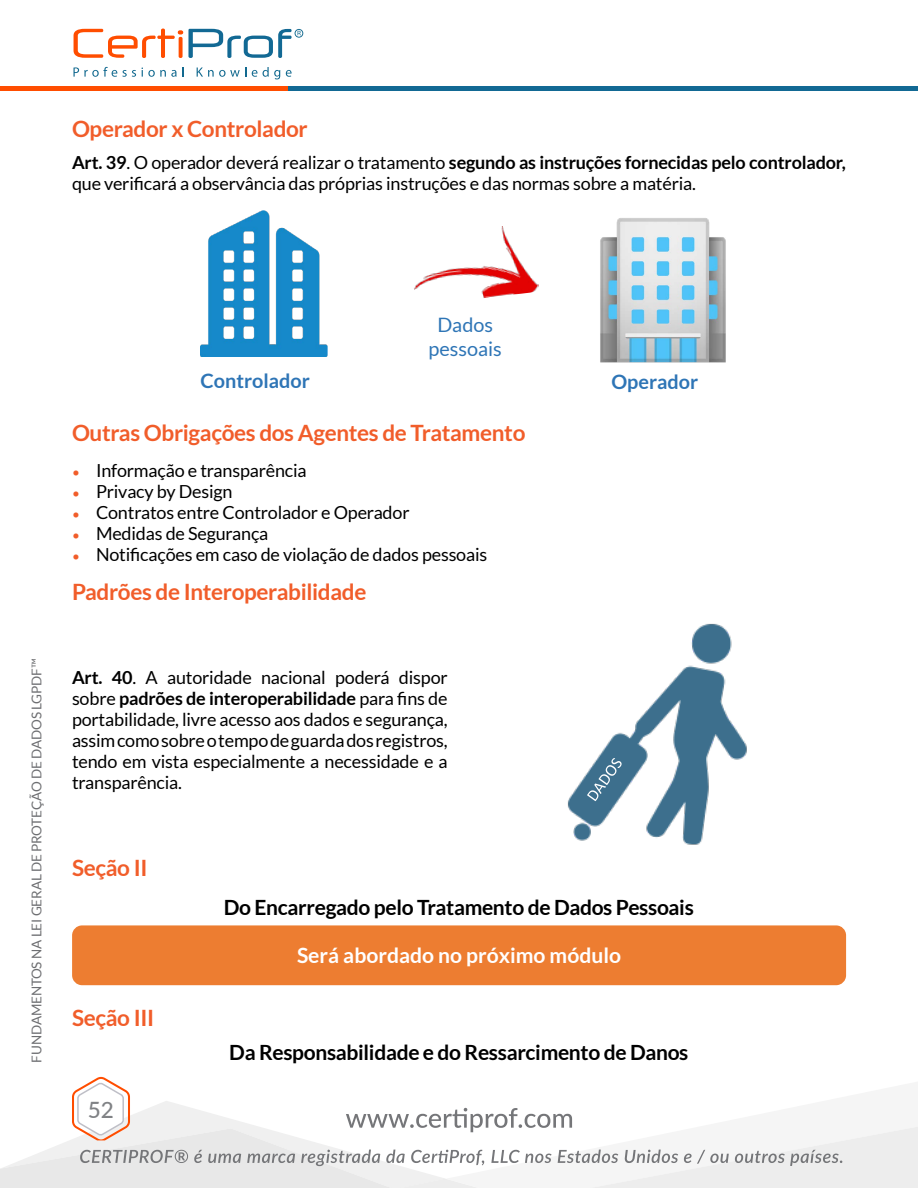
<style>
.page{position:relative;width:918px;height:1188px;background:#fff}
.page>*{position:absolute;margin:0;border:0;box-sizing:border-box;transform-origin:0 0}
.t1{font:700 22.5px "Lato";letter-spacing:-.015em;color:#f15d2a}
.t2{font:500 22.5px "Lato";color:#808285}
.t3{font:700 21.15px "Lato";color:#fff}
.t4{font:700 21px "Lato";letter-spacing:-.015em;color:#000}
.t5{font:700 19.8px "Lato";color:#2e75b6}
.t6{font:19.8px/23.7px "Lato";color:#2e75b6;text-align:center}
.t7{font:18px/21px "Lato";letter-spacing:-.01em;color:#000}
.t8{font:13.5px "Lato";letter-spacing:-.01em;color:#6d6e71}
.s1{font-weight:700}
.s2{font-size:13.5px;color:#f15d2a}
</style>
<div class="page">
<div style="left:287px;top:86px;width:631px;height:5px;background:#126994"></div>
<div style="left:0;top:86px;width:287px;height:5px;background:#ff4d00"></div>
<svg style="left:74px;top:67px;width:62px;height:10px"></svg>
<svg style="left:142px;top:67px;width:42px;height:10px"></svg>
<svg style="left:197px;top:67px;width:49px;height:10px"></svg>
<svg style="left:252px;top:70px;width:5px;height:7px"></svg>
<svg style="left:263px;top:67px;width:17px;height:12px"></svg>
<svg style="left:286px;top:70px;width:6px;height:7px"></svg>
<svg style="left:74px;top:29px;width:229px;height:29px"></svg>
<svg style="left:0;top:1077px;width:918px;height:111px"></svg>
<img style="left:201px;top:210px;width:127px;height:147px">
<img style="left:600px;top:218px;width:126px;height:145px">
<img style="left:414px;top:226px;width:125px;height:72px">
<img style="left:567px;top:623px;width:180px;height:222px">
<svg style="left:587px;top:758px;width:35px;height:43px;background:#6189a2"></svg>
<div style="left:72px;top:925px;width:774px;height:60px;background:#ed7d31;border-radius:10px"></div>
<p class="t1" style="left:72px;top:116px;width:237px">Operador x Controlador</p>
<p class="t7" style="left:72px;top:152px;width:775px"><span class="s1">Art. 39</span>. O operador deverá realizar o tratamento <span class="s1">segundo as instruções fornecidas pelo controlador, </span>que verificará a observância das próprias instruções e das normas sobre a matéria.</p>
<p class="t8" style="left:29px;top:1063px;width:406px;rotate:-90deg">FUNDAMENTOS NA LEI GERAL DE PROTEÇÃO DE DADOS LGPDF™</p>
<p class="t6" style="left:429px;top:313px;width:75px">Dados pessoais</p>
<p class="t5" style="left:201px;top:369px;width:111px">Controlador</p>
<p class="t5" style="left:611px;top:371px;width:88px">Operador</p>
<p class="t1" style="left:72px;top:420px;width:455px">Outras Obrigações dos Agentes de Tratamento</p>
<p class="t7" style="left:72px;top:460px;width:236px"><span class="s2">•</span> Informação e transparência</p>
<p class="t7" style="left:72px;top:481px;width:162px"><span class="s2">•</span> Privacy by Design</p>
<p class="t7" style="left:72px;top:502px;width:339px"><span class="s2">•</span> Contratos entre Controlador e Operador</p>
<p class="t7" style="left:72px;top:523px;width:198px"><span class="s2">•</span> Medidas de Segurança</p>
<p class="t7" style="left:72px;top:544px;width:417px"><span class="s2">•</span> Notificações em caso de violação de dados pessoais</p>
<p class="t1" style="left:72px;top:578px;width:296px">Padrões de Interoperabilidade</p>
<p class="t7" style="left:72px;top:667px;width:377px;text-align:justify"><span class="s1">Art. 40</span>. A autoridade nacional poderá dispor sobre <span class="s1">padrões de interoperabilidade</span> para fins de portabilidade, livre acesso aos dados e segurança, assim como sobre o tempo de guarda dos registros, tendo em vista especialmente a necessidade e a transparência.</p>
<p class="t1" style="left:72px;top:855px;width:77px">Seção II</p>
<p class="t1" style="left:72px;top:1005px;width:84px">Seção III</p>
<p class="t2" style="left:88px;top:1094px;width:28px">52</p>
<p class="t4" style="left:224px;top:895px;width:472px">Do Encarregado pelo Tratamento de Dados Pessoais</p>
<p class="t3" style="left:297px;top:944px;width:326px">Será abordado no próximo módulo</p>
<p class="t4" style="left:229px;top:1040px;width:461px">Da Responsabilidade e do Ressarcimento de Danos</p>
</div>
